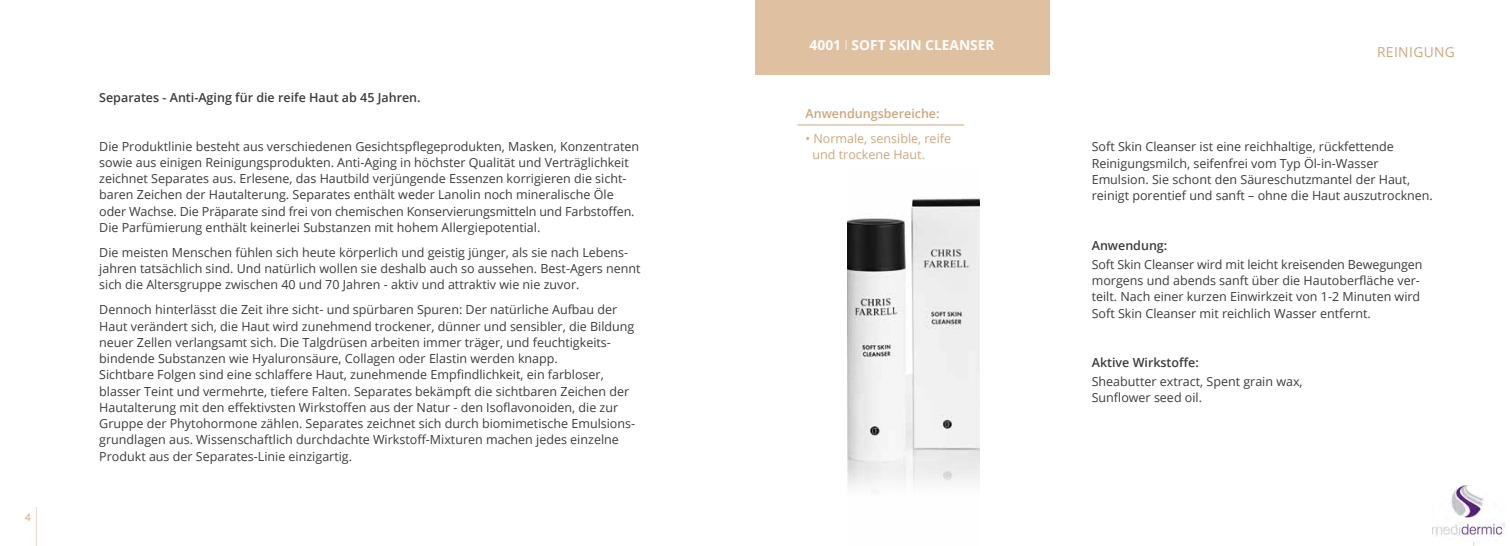
<style>
.page{position:relative;width:1510px;height:546px;background:#fff}
.page>*{position:absolute;margin:0;border:0;box-sizing:border-box;transform-origin:0 0}
.t1{font:700 13.75px "Open Sans";color:#fff}
.t2{font:13.75px "Open Sans";letter-spacing:.03em;color:#d2a677}
.t3{font:12.5px/16.2px "Open Sans";color:#3c3c3b}
.t4{font:600 12.5px "Open Sans";color:#3c3c3b}
.t5{font:12.5px/16.2px "Open Sans";color:#d2a677}
.t6{font:600 12.5px "Open Sans";color:#d2a677}
.t7{font:300 10px "Open Sans";color:#d2a677}
.s1{font-weight:300}
</style>
<div class="page">
<img style="left:847px;top:198px;width:132px;height:294px">
<hr style="left:1473px;top:508px;width:1px;height:38px;background:#d2a677">
<hr style="left:36px;top:507px;width:1px;height:39px;background:#d2a677">
<div style="left:755px;top:0;width:294px;height:74px;background:#dfc0a0"></div>
<hr style="left:797px;top:125px;width:167px;height:1px;background:#d2a677">
<img style="left:1432px;top:486px;width:72px;height:56px">
<p class="t7" style="left:25px;top:510px;width:7px">4</p>
<p class="t4" style="left:99px;top:89px;width:323px">Separates - Anti-Aging für die reife Haut ab 45 Jahren.</p>
<p class="t3" style="left:99px;top:137px;width:541px">Die Produktlinie besteht aus verschiedenen Gesichtspflegeprodukten, Masken, Konzentraten sowie aus einigen Reinigungsprodukten. Anti-Aging in höchster Qualität und Verträglichkeit zeichnet Separates aus. Erlesene, das Hautbild verjüngende Essenzen korrigieren die sicht&shy;baren Zeichen der Hautalterung. Separates enthält weder Lanolin noch mineralische Öle oder Wachse. Die Präparate sind frei von chemischen Konservierungsmitteln und Farbstoffen.<br>Die Parfümierung enthält keinerlei Substanzen mit hohem Allergiepotential.</p>
<p class="t3" style="left:99px;top:244px;width:543px">Die meisten Menschen fühlen sich heute körperlich und geistig jünger, als sie nach Lebens&shy;jahren tatsächlich sind. Und natürlich wollen sie deshalb auch so aussehen. Best-Agers nennt sich die Altersgruppe zwischen 40 und 70 Jahren - aktiv und attraktiv wie nie zuvor.</p>
<p class="t3" style="left:99px;top:301px;width:537px">Dennoch hinterlässt die Zeit ihre sicht- und spürbaren Spuren: Der natürliche Aufbau der Haut verändert sich, die Haut wird zunehmend trockener, dünner und sensibler, die Bildung neuer Zellen verlangsamt sich. Die Talgdrüsen arbeiten immer träger, und feuchtigkeits&shy;bindende Substanzen wie Hyaluronsäure, Collagen oder Elastin werden knapp.<br>Sichtbare Folgen sind eine schlaffere Haut, zunehmende Empfindlichkeit, ein farbloser, blasser Teint und vermehrte, tiefere Falten. Separates bekämpft die sichtbaren Zeichen der Hautalterung mit den effektivsten Wirkstoffen aus der Natur - den Isoflavonoiden, die zur Gruppe der Phytohormone zählen. Separates zeichnet sich durch biomimetische Emulsions&shy;grundlagen aus. Wissenschaftlich durchdachte Wirkstoff-Mixturen machen jedes einzelne Produkt aus der Separates-Linie einzigartig.</p>
<p class="t1" style="left:809px;top:35px;width:186px">4001 <span class="s1">I</span> SOFT SKIN CLEANSER</p>
<p class="t6" style="left:805px;top:105px;width:136px">Anwendungsbereiche:</p>
<p class="t5" style="left:812px;top:130px;width:140px;text-indent:-7px">• Normale, sensible, reife und trockene Haut.</p>
<p class="t2" style="left:1377px;top:42px;width:79px">REINIGUNG</p>
<p class="t3" style="left:1091px;top:138px;width:343px">Soft Skin Cleanser ist eine reichhaltige, rückfettende Reinigungsmilch, seifenfrei vom Typ Öl-in-Wasser Emulsion. Sie schont den Säureschutzmantel der Haut, reinigt porentief und sanft – ohne die Haut auszutrocknen.</p>
<p class="t4" style="left:1091px;top:237px;width:77px">Anwendung:</p>
<p class="t3" style="left:1091px;top:256px;width:332px">Soft Skin Cleanser wird mit leicht kreisenden Bewegungen morgens und abends sanft über die Hautoberfläche ver&shy;teilt. Nach einer kurzen Einwirkzeit von 1-2 Minuten wird Soft Skin Cleanser mit reichlich Wasser entfernt.</p>
<p class="t4" style="left:1091px;top:354px;width:109px">Aktive Wirkstoffe:</p>
<p class="t3" style="left:1091px;top:373px;width:212px">Sheabutter extract, Spent grain wax,<br>Sunflower seed oil.</p>
</div>
